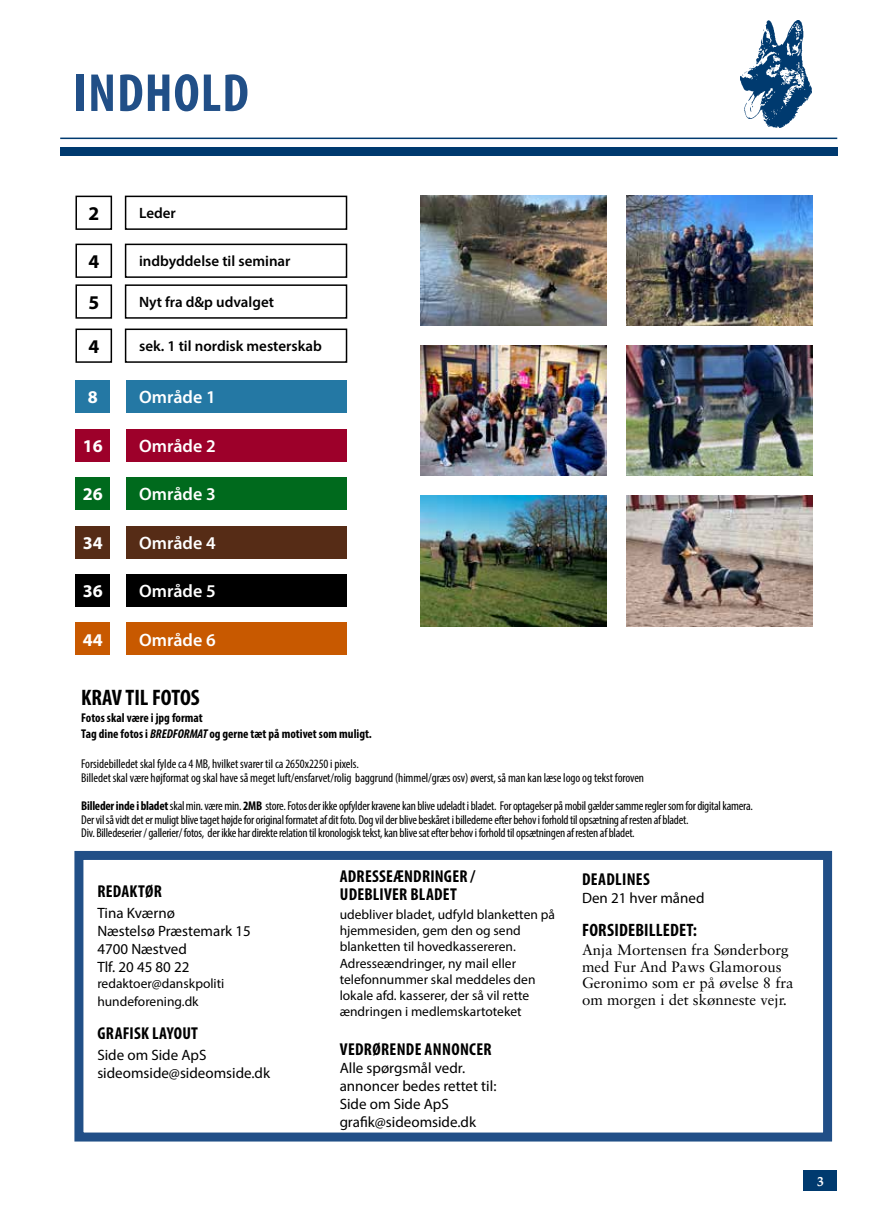
<style>
.page{position:relative;width:872px;height:1212px;background:#fff}
.page>*{position:absolute;margin:0;border:0;box-sizing:border-box;transform-origin:0 0}
.t1{font:700 condensed 54px "Myriad Pro";color:#214f87}
.t2{font:700 condensed 22.5px "Myriad Pro";color:#000}
.t3{font:700 19.5px/40.8px "Myriad Pro";color:#000}
.t4{font:600 18px "Myriad Pro";color:#fff}
.t5{font:700 condensed 18px "Myriad Pro";letter-spacing:.01em;color:#000}
.t6{font:700 18px "Myriad Pro";color:#fff}
.t7{font:700 condensed 17.25px/18px "Myriad Pro";letter-spacing:.015em;color:#000}
.t8{font:15px/18px "Myriad Pro";color:#000}
.t9{font:15px/16.5px "Sabon LT Std";color:#000}
.t10{font:600 15px "Myriad Pro";color:#000}
.t11{font:13.5px/16.2px "Myriad Pro";color:#000}
.t12{font:700 13.5px "Palatino Linotype";color:#fff}
.t13{font:condensed 12.75px/13.5px "Myriad Pro";letter-spacing:-.02em;color:#000}
.t14{font:700 condensed 12.75px/16.5px "Myriad Pro";color:#000}
.s1{font-style:italic}
.s2{font-weight:700}
</style>
<div class="page">
<div style="left:803px;top:1170px;width:34px;height:21px;background:#003a6f"></div>
<div style="left:60px;top:147px;width:777px;height:8px;background:#003a6f"></div>
<hr style="left:60px;top:138px;width:777px;height:1px;background:#003a6f">
<img style="left:740px;top:21px;width:71px;height:106px">
<div style="left:74px;top:851px;width:758px;height:290px;border:9px solid #214f87"></div>
<div style="left:75px;top:196px;width:37px;height:34px;border:2px solid #000"></div>
<div style="left:75px;top:244px;width:37px;height:34px;border:2px solid #000"></div>
<div style="left:75px;top:284px;width:37px;height:35px;border:2px solid #000"></div>
<div style="left:75px;top:328px;width:37px;height:35px;border:2px solid #000"></div>
<div style="left:125px;top:196px;width:222px;height:34px;border:2px solid #000"></div>
<div style="left:125px;top:244px;width:222px;height:34px;border:2px solid #000"></div>
<div style="left:125px;top:284px;width:222px;height:35px;border:2px solid #000"></div>
<div style="left:125px;top:328px;width:222px;height:35px;border:2px solid #000"></div>
<div style="left:75px;top:380px;width:35px;height:33px;background:#2478a4"></div>
<div style="left:75px;top:429px;width:35px;height:32px;background:#9d002a"></div>
<div style="left:75px;top:477px;width:35px;height:33px;background:#006a1d"></div>
<div style="left:75px;top:526px;width:35px;height:32px;background:#562c16"></div>
<div style="left:126px;top:380px;width:221px;height:33px;background:#2478a4"></div>
<div style="left:126px;top:429px;width:221px;height:32px;background:#9d002a"></div>
<div style="left:126px;top:477px;width:221px;height:33px;background:#006a1d"></div>
<div style="left:126px;top:526px;width:221px;height:32px;background:#562c16"></div>
<div style="left:75px;top:574px;width:35px;height:33px;background:#000"></div>
<div style="left:75px;top:623px;width:35px;height:32px;background:#c85900"></div>
<div style="left:126px;top:574px;width:221px;height:33px;background:#000"></div>
<div style="left:126px;top:623px;width:221px;height:32px;background:#c85900"></div>
<img style="left:420px;top:196px;width:186px;height:130px">
<img style="left:626px;top:196px;width:186px;height:130px">
<img style="left:420px;top:346px;width:186px;height:130px">
<img style="left:420px;top:496px;width:186px;height:130px">
<img style="left:626px;top:346px;width:186px;height:130px">
<img style="left:626px;top:496px;width:186px;height:130px">
<h1 class="t1" style="left:74px;top:59px;width:26px">INDHOLD</h1>
<h3 class="t3" style="left:88px;top:192px;width:12px">2</h3>
<h3 class="t3" style="left:88px;top:240px;width:12px">4<br>5</h3>
<h3 class="t3" style="left:88px;top:325px;width:12px">4</h3>
<h3 class="t6" style="left:88px;top:386px;width:11px">8</h3>
<h3 class="t6" style="left:83px;top:434px;width:21px">16</h3>
<h3 class="t6" style="left:83px;top:482px;width:21px">26</h3>
<h3 class="t6" style="left:83px;top:531px;width:21px">34</h3>
<h3 class="t6" style="left:83px;top:579px;width:21px">36</h3>
<h3 class="t6" style="left:83px;top:628px;width:21px">44</h3>
<p class="t10" style="left:139px;top:204px;width:38px">Leder</p>
<p class="t10" style="left:139px;top:252px;width:153px">indbyddelse til seminar</p>
<p class="t10" style="left:139px;top:293px;width:136px">Nyt fra d&amp;p udvalget</p>
<p class="t10" style="left:139px;top:337px;width:184px">sek. 1 til nordisk mesterskab</p>
<h3 class="t4" style="left:139px;top:386px;width:78px">Område 1</h3>
<h3 class="t4" style="left:139px;top:434px;width:78px">Område 2</h3>
<h3 class="t4" style="left:139px;top:483px;width:78px">Område 3</h3>
<h3 class="t4" style="left:139px;top:531px;width:78px">Område 4</h3>
<h3 class="t4" style="left:139px;top:580px;width:78px">Område 5</h3>
<h3 class="t4" style="left:139px;top:628px;width:78px">Område 6</h3>
<h2 class="t2" style="left:81px;top:684px;width:11px">KRAV</h2>
<h2 class="t2" style="left:125px;top:684px;width:37px">TIL FOTOS</h2>
<p class="t14" style="left:81px;top:709px;width:123px">FOTOS SKAL VÆRE I JPG FORMAT<br>TAG DINE FOTOS I <span class="s1">BREDFOR</span></p>
<p class="t14" style="left:190px;top:725px;width:184px"><span class="s1">MAT</span> OG GERNE TÆT PÅ MOTIVET SOM MULIGT.</p>
<p class="t13" style="left:81px;top:757px;width:564px">Forsidebilledet skal fylde ca 4 MB, hvilket svarer til ca 2650x2250 i pixels.<br>Billedet skal være højformat og skal have så meget luft/ensfarvet/rolig baggrund (himmel/græs osv) øverst, så man kan læse logo og tekst foroven</p>
<p class="t13" style="left:81px;top:799px;width:673px"><span class="s2">BILLEDER INDE I BLADET</span> skal min. være min. <span class="s2">2MB</span> store. Fotos der ikke opfylder kravene kan blive udeladt i bladet. For optagelser på mobil gælder samme regler som for digital kamera.<br>Der vil så vidt det er muligt blive taget højde for original formatet af dit foto. Dog vil der blive beskåret i billederne efter behov i forhold til opsætning af resten af bladet.<br>Div. Billedeserier / gallerier/ fotos, der ikke har direkte relation til kronologisk tekst, kan blive sat efter behov i forhold til opsætningen af resten af bladet.</p>
<h3 class="t7" style="left:98px;top:882px;width:66px">REDAKTØR</h3>
<p class="t8" style="left:97px;top:904px;width:155px">Tina Kværnø<br>Næstelsø Præstemark 15<br>4700 Næstved<br>Tlf. 20 45 80 22</p>
<p class="t11" style="left:97px;top:974px;width:129px;line-height:18px">redaktoer@danskpoliti hundeforening.dk</p>
<h3 class="t7" style="left:98px;top:1024px;width:102px">GRAFISK LAYOUT</h3>
<p class="t8" style="left:97px;top:1046px;width:174px">Side om Side ApS sideomside@sideomside.dk</p>
<h3 class="t7" style="left:340px;top:866px;width:137px">ADRESSEÆNDRINGER /<br>UDEBLIVER BLADET</h3>
<p class="t11" style="left:340px;top:906px;width:217px">udebliver bladet, udfyld blanketten på hjemmesiden, gem den og send blanketten til hovedkassereren.<br>Adresseændringer, ny mail eller telefonnummer skal meddeles den lokale afd. kasserer, der så vil rette ændringen i medlemskartoteket</p>
<h3 class="t7" style="left:340px;top:1040px;width:153px">VEDRØRENDE ANNONCER</h3>
<p class="t8" style="left:340px;top:1058px;width:158px">Alle spørgsmål vedr. annoncer bedes rettet til:<br>Side om Side ApS grafik@sideomside.dk</p>
<h3 class="t7" style="left:582px;top:869px;width:69px">DEADLINES</h3>
<p class="t8" style="left:582px;top:888px;width:124px">Den 21 hver måned</p>
<h3 class="t5" style="left:582px;top:918px;width:116px">FORSIDEBILLEDET:</h3>
<p class="t9" style="left:582px;top:941px;width:213px">Anja Mortensen fra Sønderborg med Fur And Paws Glamorous<br>Geronimo som er på øvelse 8 fra om morgen i det skønneste vejr.</p>
<p class="t12" style="left:817px;top:1171px;width:8px">3</p>
</div>
